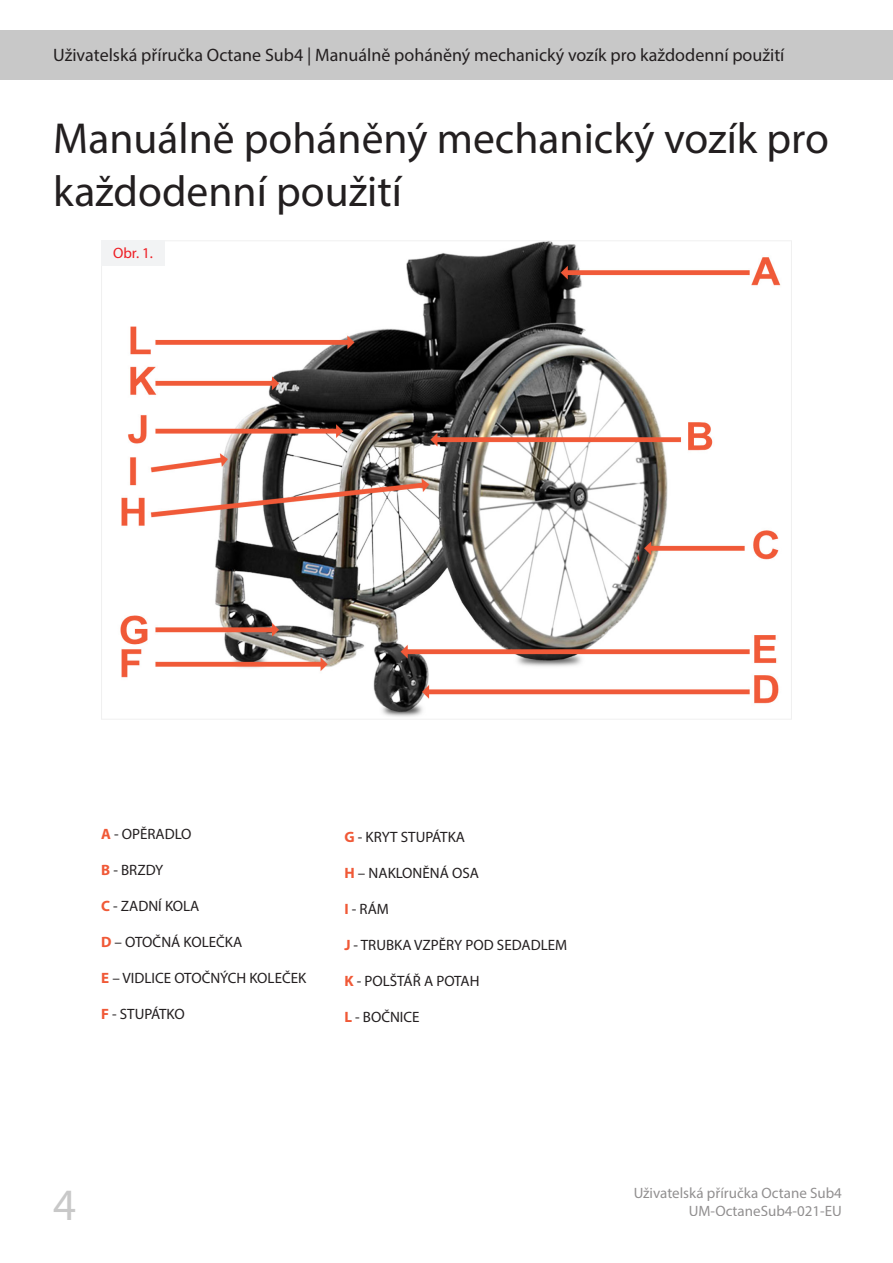
<style>
.page{position:relative;width:893px;height:1263px;background:#fff}
.page>*{position:absolute;margin:0;border:0;box-sizing:border-box;transform-origin:0 0}
.t1{font:45px "Myriad Pro";color:#c8c8c8}
.Heading_1{font:43.5px/52.2px "Myriad Pro";color:#231f20}
.t2{font:18px "Myriad Pro";color:#231f20}
.t3{font:15px "Myriad Pro";color:#231f20}
.Image_no{font:15px "Myriad Pro";color:#ee1d23}
.s1{font-weight:700;color:#f05937}
</style>
<div class="page">
<div style="left:0;top:31px;width:893px;height:49px;background:#c8c8c8"></div>
<img style="left:120px;top:242px;width:661px;height:475px">
<div style="left:101px;top:240px;width:64px;height:26px;background:#f2f3f4"></div>
<p class="t2" style="left:53px;top:44px;width:733px">Uživatelská příručka Octane Sub4 | Manuálně poháněný mechanický vozík pro každodenní použití</p>
<p class="Heading_1" style="left:53px;top:112px;width:777px">Manuálně poháněný mechanický vozík pro každodenní použití</p>
<p class="Image_no" style="left:113px;top:244px;width:42px">Obr. 1.</p>
<p class="t3" style="left:101px;top:825px;width:92px"><span class="s1">A</span> - OPĚRADLO</p>
<p class="t3" style="left:101px;top:861px;width:64px"><span class="s1">B</span> - BRZDY</p>
<p class="t3" style="left:101px;top:897px;width:100px"><span class="s1">C</span> - ZADNÍ KOLA</p>
<p class="t3" style="left:101px;top:933px;width:143px"><span class="s1">D</span> – OTOČNÁ KOLEČKA</p>
<p class="t3" style="left:101px;top:969px;width:207px"><span class="s1">E</span> – VIDLICE OTOČNÝCH KOLEČEK</p>
<p class="t3" style="left:101px;top:1005px;width:85px"><span class="s1">F</span> - STUPÁTKO</p>
<p class="t3" style="left:344px;top:827px;width:122px"><span class="s1">G</span> - KRYT STUPÁTKA</p>
<p class="t3" style="left:344px;top:863px;width:136px"><span class="s1">H</span> – NAKLONĚNÁ OSA</p>
<p class="t3" style="left:344px;top:899px;width:46px"><span class="s1">I</span> - RÁM</p>
<p class="t3" style="left:344px;top:935px;width:224px"><span class="s1">J</span> - TRUBKA VZPĚRY POD SEDADLEM</p>
<p class="t3" style="left:344px;top:971px;width:137px"><span class="s1">K</span> - POLŠTÁŘ A POTAH</p>
<p class="t3" style="left:344px;top:1007px;width:77px"><span class="s1">L</span> - BOČNICE</p>
<h1 class="t1" style="left:53px;top:1177px;width:25px">4</h1>
<p class="t3" style="left:633px;top:1183px;width:210px">Uživatelská příručka Octane Sub4</p>
<p class="t3" style="left:689px;top:1201px;width:155px">UM-OctaneSub4-021-EU</p>
</div>
